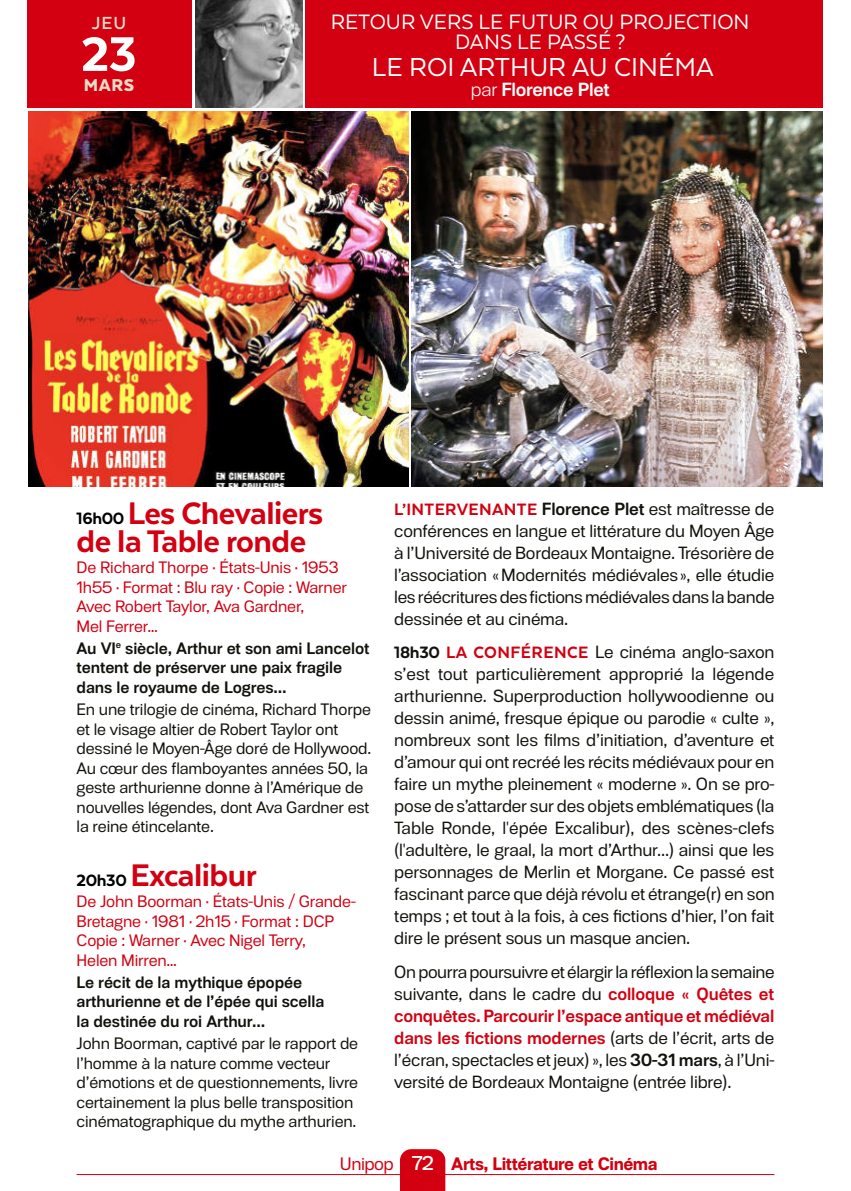
<style>
.page{position:relative;width:851px;height:1191px;background:#fff}
.page>*{position:absolute;margin:0;border:0;box-sizing:border-box;transform-origin:0 0}
.t1{font:900 56px "Texta";color:#fff}
.t2{font:900 36px/28px "Texta";letter-spacing:-.015em;color:#d30011}
.t3{font:30px "Texta";color:#fff}
.t4{font:24px/20px "Texta";color:#fff;text-align:center}
.t5{font:700 20.2px "Texta";color:#e8dbc8}
.t6{font:800 19.8px "Texta";color:#e8dbc8}
.t7{font:900 19px "Texta";letter-spacing:.02em;color:#d30011}
.t8{font:700 19px "Substance";letter-spacing:-.02em;color:#fff;scale:.96 1}
.t9{font:800 18px "Substance";letter-spacing:-.03em;color:#d30011;scale:.96 1}
.t10{font:17.6px/22px "Substance";letter-spacing:-.01em;color:#12120d;text-align:justify;scale:.96 1}
.t11{font:16.6px/19.4px "Substance";letter-spacing:-.01em;color:#12120d;scale:.96 1}
.t12{font:16.6px/19.6px "Substance";letter-spacing:-.01em;color:#d30011;scale:.96 1}
.t13{font:700 16.6px/19.6px "Substance";letter-spacing:-.01em;color:#12120d;scale:.96 1}
.s1{font-weight:300}
.s2{font-size:19px;color:#000}
.s3{font-family:"Substance";font-weight:700;font-size:17.6px;color:#12120d}
.s4{font-family:"Substance";font-weight:400;font-size:17.6px;color:#12120d}
.s5{font-family:"Texta";font-weight:900;font-size:19px}
.s6{font-family:"Texta";font-weight:900;font-size:19px;color:#d30011}
.s7{font-weight:700;color:#d30011}
.s8{font-weight:700}
.s9{font-weight:400}
.s10{font-weight:500;font-size:20px;color:#fff}
</style>
<div class="page">
<div style="left:305px;top:0;width:517px;height:108px;background:#d30011"></div>
<div style="left:28px;top:0;width:164px;height:108px;background:#d30011"></div>
<hr style="left:77px;top:1174px;width:697px;height:1px;background:#d30011">
<div style="left:400px;top:1149px;width:45px;height:42px;background:#d30011"></div>
<img style="left:195px;top:0;width:107px;height:108px">
<img style="left:28px;top:111px;width:380px;height:376px">
<img style="left:411px;top:111px;width:411px;height:376px">
<p class="t5" style="left:92px;top:13px;width:36px">JEU</p>
<h1 class="t1" style="left:81px;top:25px;width:57px">23</h1>
<p class="t6" style="left:84px;top:75px;width:52px">MARS</p>
<h3 class="t4" style="left:331px;top:11px;width:420px">RETOUR VERS LE FUTUR OU PROJECTION<br>DANS LE PASSÉ ?</h3>
<h3 class="t3" style="left:372px;top:51px;width:343px">LE ROI ARTHUR AU CINÉMA</h3>
<p class="t8" style="left:470px;top:78px;width:146px"><span class="s1">par</span> Florence Plet</p>
<h2 class="t2" style="left:77px;top:499px;width:248px"><span class="s2">16h00</span> Les Chevaliers de la Table ronde</h2>
<p class="t12" style="left:77px;top:558px;width:283px">De Richard Thorpe · États-Unis · 1953<br>1h55 · Format : Blu ray · Copie : Warner<br>Avec Robert Taylor, Ava Gardner,<br>Mel Ferrer…</p>
<p class="t13" style="left:77px;top:639px;width:306px">Au VI<sup>e</sup> siècle, Arthur et son ami Lancelot tentent de préserver une paix fragile dans le royaume de Logres…</p>
<p class="t11" style="left:77px;top:700px;width:308px">En une trilogie de cinéma, Richard Thorpe et le visage altier de Robert Taylor ont dessiné le Moyen-Âge doré de Hollywood.<br>Au cœur des flamboyantes années 50, la geste arthurienne donne à l’Amérique de nouvelles légendes, dont Ava Gardner est la reine étincelante.</p>
<h2 class="t2" style="left:77px;top:861px;width:182px"><span class="s2">20h30</span> Excalibur</h2>
<p class="t12" style="left:77px;top:892px;width:292px">De John Boorman · États-Unis / Grande-<br>Bretagne · 1981 · 2h15 · Format : DCP<br>Copie : Warner · Avec Nigel Terry,<br>Helen Mirren…</p>
<p class="t13" style="left:77px;top:973px;width:259px">Le récit de la mythique épopée arthurienne et de l’épée qui scella la destinée du roi Arthur…</p>
<p class="t11" style="left:77px;top:1034px;width:295px">John Boorman, captivé par le rapport de l’homme à la nature comme vecteur d’émotions et de questionnements, livre certainement la plus belle transposition cinématographique du mythe arthurien.</p>
<p class="t7" style="left:394px;top:499px;width:381px">L’INTERVENANTE <span class="s3">Florence Plet</span> <span class="s4">est maîtresse de</span></p>
<p class="t10" style="left:394px;top:520px;width:397px">conférences en langue et littérature du Moyen Âge à l’Université de Bordeaux Montaigne. Trésorière de l’association «Modernités médiévales», elle étudie les réécritures des fictionsmédiévales dans la bande dessinée et au cinéma.</p>
<p class="t10" style="left:394px;top:641px;width:397px"><span class="s5">18h30</span> <span class="s6">LA CONFÉRENCE</span> Le cinéma anglo-saxon s’est tout particulièrement approprié la légende arthurienne. Superproduction hollywoodienne ou dessin animé, fresque épique ou parodie « culte », nombreux sont les films d’initiation, d’aventure et d’amour qui ont recréé les récits médiévaux pour en faire un mythe pleinement « moderne ». On se pro&shy;pose de s’attarder sur des objets emblématiques (la Table Ronde, l'épée Excalibur), des scènes-clefs (l'adultère, le graal, la mort d’Arthur...) ainsi que les personnages de Merlin et Morgane. Ce passé est fascinant parce que déjà révolu et étrange(r) en son temps ; et tout à la fois, à ces fictions d’hier, l’on fait dire le présent sous un masque ancien.</p>
<p class="t10" style="left:394px;top:961px;width:397px">On pourra poursuivre et élargir la réflexion la semaine suivante, dans le cadre du <span class="s7">colloque « Quêtes et conquêtes. Parcourir l’espace antique et médiéval dans les fictions modernes</span> (arts de l’écrit, arts de l’écran, spectacles et jeux) », les <span class="s8">30-31 mars</span>, à l’Uni&shy;versité de Bordeaux Montaigne (entrée libre).</p>
<p class="t9" style="left:340px;top:1152px;width:332px"><span class="s9">Unipop</span> <span class="s10">72</span> Arts, Littérature et Cinéma</p>
</div>
